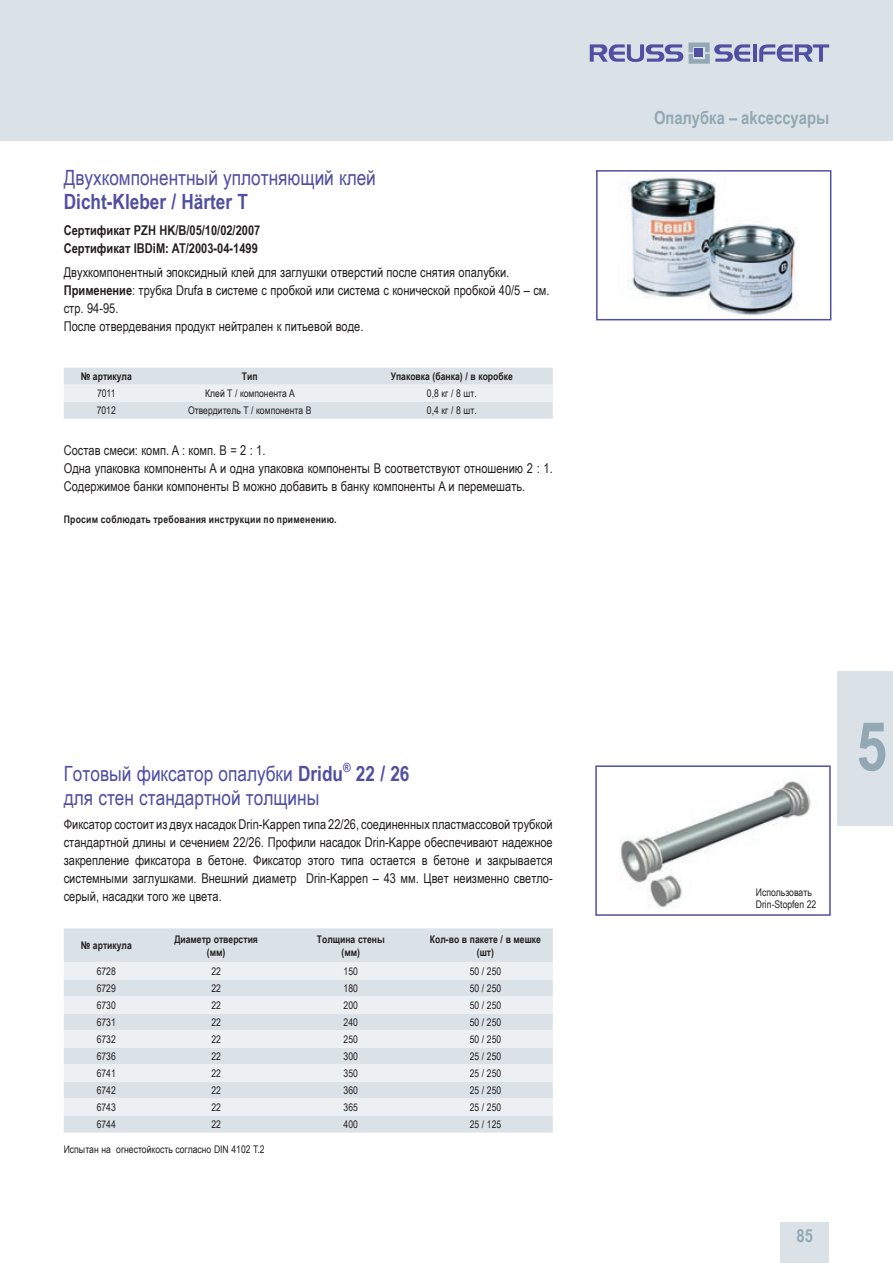
<style>
.page{position:relative;width:893px;height:1263px;background:#fff}
.page>*{position:absolute;margin:0;border:0;box-sizing:border-box;transform-origin:0 0}
.t1{font:700 67.5px "Arial Narrow";color:#92a8b4}
.t2{font:21px/24px "Arial Narrow";color:#504fa1}
.t3{font:700 21px "Arial Narrow";color:#504fa1}
.t4{font:700 18px "Arial Narrow";color:#92a8b4}
.t5{font:13.5px/18px "Arial Narrow";color:#231f20}
.t6{font:700 13.5px/18px "Arial Narrow";color:#231f20}
.t7{font:10.5px/12.6px "Arial Narrow";color:#231f20}
.t8{font:700 10.5px/13.5px "Arial Narrow";color:#231f20;text-align:center}
.t9{font:700 10.5px "Arial Narrow";letter-spacing:.025em;color:#231f20}
.s1{font-weight:700}
</style>
<div class="page">
<div style="left:838px;top:672px;width:55px;height:154px;background:#dae2e7"></div>
<div style="left:0;top:0;width:893px;height:140px;background:#dae2e7"></div>
<div style="left:780px;top:1222px;width:49px;height:41px;background:#dae2e7"></div>
<svg style="left:753px;top:44px;width:3px;height:18px"></svg>
<svg style="left:759px;top:44px;width:70px;height:18px"></svg>
<svg style="left:590px;top:43px;width:160px;height:21px"></svg>
<div style="left:695px;top:49px;width:8px;height:8px;background:#504fa1"></div>
<svg style="left:64px;top:368px;width:489px;height:51px;background:#e0e6eb"></svg>
<img style="left:627px;top:177px;width:171px;height:139px">
<div style="left:596px;top:170px;width:235px;height:150px;border:2px solid #504fa1"></div>
<img style="left:620px;top:781px;width:191px;height:127px">
<div style="left:595px;top:765px;width:236px;height:151px;border:2px solid #504fa1"></div>
<div style="left:64px;top:928px;width:489px;height:204px;background:#dae2e7"></div>
<svg style="left:64px;top:962px;width:489px;height:153px;background:#e4eaed"></svg>
<h2 class="t2" style="left:64px;top:165px;width:314px">Двухкомпонентный уплотняющий клей</h2>
<h2 class="t3" style="left:64px;top:186px;width:186px">Dicht-Kleber / Härter T</h2>
<p class="t6" style="left:64px;top:220px;width:198px">Сертификат PZH HK/B/05/10/02/2007<br>Сертификат IBDiM: AT/2003-04-1499</p>
<p class="t5" style="left:64px;top:263px;width:487px">Двухкомпонентный эпоксидный клей для заглушки отверстий после снятия опалубки.<br><span class="s1">Применение</span>: трубка Drufa в системе с пробкой или система с конической пробкой 40/5 – см. стр. 94-95.<br>После отвердевания продукт нейтрален к питьевой воде.</p>
<p class="t8" style="left:81px;top:369px;width:53px">№ артикула</p>
<p class="t8" style="left:242px;top:369px;width:17px">Тип</p>
<p class="t8" style="left:391px;top:369px;width:124px">Упаковка (банка) / в коробке</p>
<p class="t7" style="left:97px;top:387px;width:20px">7011</p>
<p class="t7" style="left:205px;top:387px;width:91px">Клей T / компонента A</p>
<p class="t7" style="left:427px;top:387px;width:51px">0,8 кг / 8 шт.</p>
<p class="t7" style="left:97px;top:404px;width:21px">7012</p>
<p class="t7" style="left:188px;top:404px;width:125px">Отвердитель T / компонента B</p>
<p class="t7" style="left:427px;top:404px;width:51px">0,4 кг / 8 шт.</p>
<p class="t5" style="left:64px;top:441px;width:490px">Состав смеси: комп. A : комп. B = 2 : 1.<br>Одна упаковка компоненты A и одна упаковка компоненты B соответствуют отношению 2 : 1.<br>Содержимое банки компоненты B можно добавить в банку компоненты A и перемешать.</p>
<p class="t9" style="left:64px;top:511px;width:274px">Просим соблюдать требования инструкции по применению.</p>
<h2 class="t2" style="left:64px;top:760px;width:347px">Готовый фиксатор опалубки <span class="s1">Dridu</span><sup>®</sup> <span class="s1">22 / 26 </span>для стен стандартной толщины</h2>
<p class="t5" style="left:64px;top:814px;width:490px;text-align:justify">Фиксатор состоит из двух насадок Drin-Kappen типа 22/26, соединенных пластмассовой трубкой стандартной длины и сечением 22/26. Профили насадок Drin-Kappe обеспечивают надежное закрепление фиксатора в бетоне. Фиксатор этого типа остается в бетоне и закрывается системными заглушками. Внешний диаметр Drin-Kappen – 43 мм. Цвет неизменно светло&shy;серый, насадки того же цвета.</p>
<p class="t8" style="left:81px;top:938px;width:53px">№ артикула</p>
<p class="t8" style="left:174px;top:931px;width:85px">Диаметр отверстия (мм)</p>
<p class="t8" style="left:317px;top:931px;width:69px">Толщина стены (мм)</p>
<p class="t8" style="left:430px;top:931px;width:113px">Кол-во в пакете / в мешке (шт)</p>
<p class="t7" style="left:97px;top:964px;width:21px">6728</p>
<p class="t7" style="left:211px;top:964px;width:11px">22</p>
<p class="t7" style="left:344px;top:964px;width:16px">150</p>
<p class="t7" style="left:470px;top:964px;width:33px">50 / 250</p>
<p class="t7" style="left:97px;top:981px;width:21px">6729</p>
<p class="t7" style="left:211px;top:981px;width:11px">22</p>
<p class="t7" style="left:344px;top:981px;width:16px">180</p>
<p class="t7" style="left:470px;top:981px;width:33px">50 / 250</p>
<p class="t7" style="left:97px;top:998px;width:21px">6730</p>
<p class="t7" style="left:211px;top:998px;width:11px">22</p>
<p class="t7" style="left:344px;top:998px;width:16px">200</p>
<p class="t7" style="left:470px;top:998px;width:33px">50 / 250</p>
<p class="t7" style="left:97px;top:1015px;width:21px">6731</p>
<p class="t7" style="left:211px;top:1015px;width:11px">22</p>
<p class="t7" style="left:344px;top:1015px;width:16px">240</p>
<p class="t7" style="left:470px;top:1015px;width:33px">50 / 250</p>
<p class="t7" style="left:97px;top:1032px;width:21px">6732</p>
<p class="t7" style="left:211px;top:1032px;width:11px">22</p>
<p class="t7" style="left:344px;top:1032px;width:16px">250</p>
<p class="t7" style="left:470px;top:1032px;width:33px">50 / 250</p>
<p class="t7" style="left:97px;top:1049px;width:21px">6736</p>
<p class="t7" style="left:211px;top:1049px;width:11px">22</p>
<p class="t7" style="left:344px;top:1049px;width:16px">300</p>
<p class="t7" style="left:470px;top:1049px;width:33px">25 / 250</p>
<p class="t7" style="left:97px;top:1066px;width:21px">6741</p>
<p class="t7" style="left:211px;top:1066px;width:11px">22</p>
<p class="t7" style="left:344px;top:1066px;width:16px">350</p>
<p class="t7" style="left:470px;top:1066px;width:33px">25 / 250</p>
<p class="t7" style="left:97px;top:1083px;width:21px">6742</p>
<p class="t7" style="left:211px;top:1083px;width:11px">22</p>
<p class="t7" style="left:344px;top:1083px;width:16px">360</p>
<p class="t7" style="left:470px;top:1083px;width:33px">25 / 250</p>
<p class="t7" style="left:97px;top:1100px;width:21px">6743</p>
<p class="t7" style="left:211px;top:1100px;width:11px">22</p>
<p class="t7" style="left:344px;top:1100px;width:16px">365</p>
<p class="t7" style="left:470px;top:1100px;width:33px">25 / 250</p>
<p class="t7" style="left:97px;top:1117px;width:21px">6744</p>
<p class="t7" style="left:211px;top:1117px;width:11px">22</p>
<p class="t7" style="left:344px;top:1117px;width:16px">400</p>
<p class="t7" style="left:470px;top:1117px;width:33px">25 / 125</p>
<p class="t7" style="left:64px;top:1143px;width:202px">Испытан на огнестойкость согласно DIN 4102 T.2</p>
<h3 class="t4" style="left:654px;top:104px;width:177px">Опалубка – аkсессуары</h3>
<h1 class="t1" style="left:856px;top:695px;width:32px">5</h1>
<p class="t7" style="left:756px;top:885px;width:62px">Использовать<br>Drin-Stopfen 22</p>
<h3 class="t4" style="left:796px;top:1222px;width:18px">85</h3>
</div>
